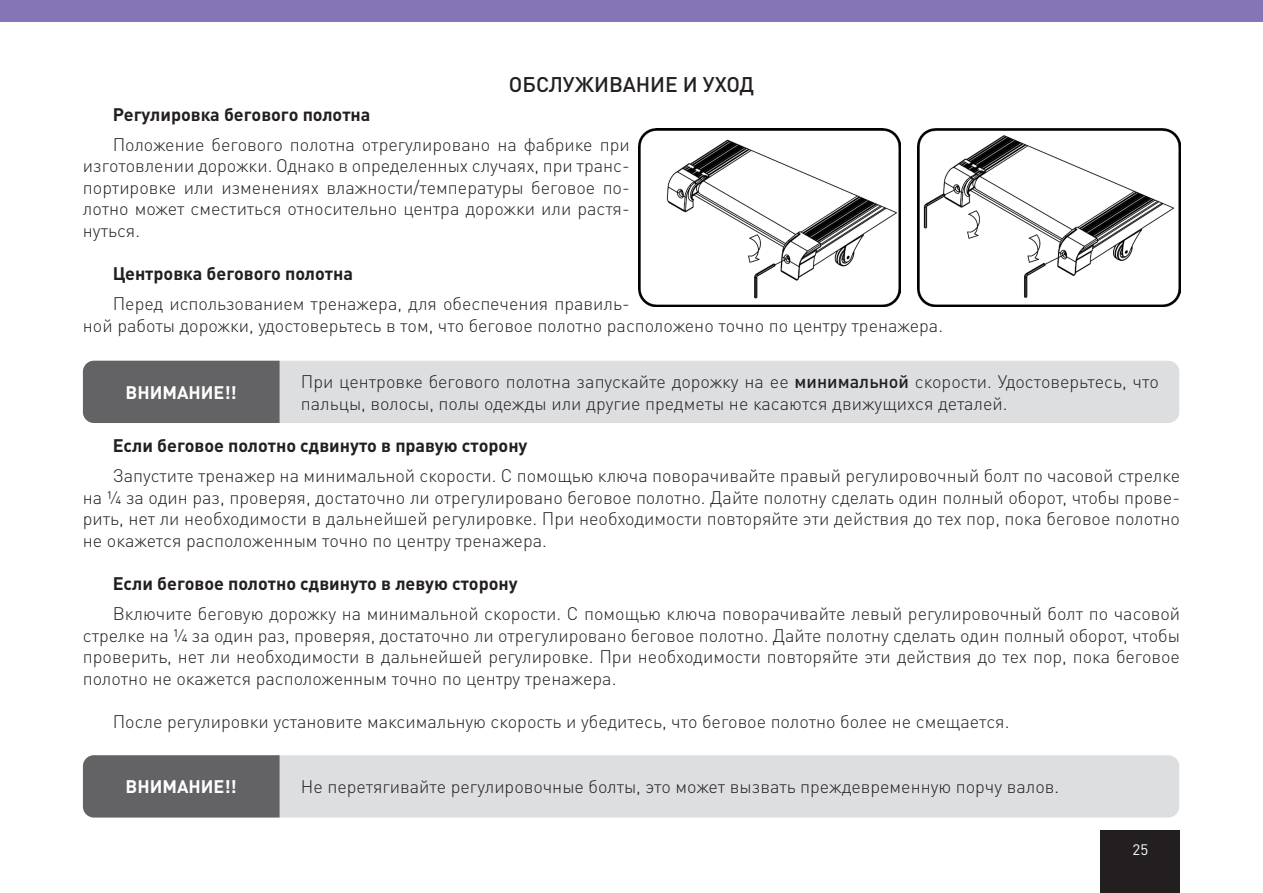
<style>
.page{position:relative;width:1263px;height:893px;background:#fff}
.page>*{position:absolute;margin:0;border:0;box-sizing:border-box;transform-origin:0 0}
.РАЗДЕЛ{font:500 21px "DIN Pro";color:#231f20}
.Обычный_текст__с_отс{font:300 18px/21.6px "DIN Pro";color:#231f20;text-align:justify}
.Обычный_текст{font:300 18px/21.6px "DIN Pro";color:#231f20}
.Заголовок_над_тексто{font:700 18px "DIN Pro";color:#231f20}
.РАЗДЕЛ-2{font:700 18px "DIN Pro";color:#fff}
.t1{font:15px "DIN Pro";color:#fff}
.s1{font-weight:500}
</style>
<div class="page">
<div style="left:0;top:0;width:1263px;height:21px;background:#8476b6"></div>
<div style="left:1101px;top:831px;width:79px;height:62px;background:#231f20"></div>
<div style="left:83px;top:361px;width:1096px;height:62px;background:#dddee0;border-radius:11px"></div>
<div style="left:83px;top:361px;width:197px;height:62px;background:#636366"></div>
<img style="left:917px;top:128px;width:263px;height:178px">
<img style="left:638px;top:128px;width:263px;height:178px">
<div style="left:83px;top:755px;width:1096px;height:62px;background:#dddee0;border-radius:11px"></div>
<div style="left:83px;top:755px;width:197px;height:62px;background:#636366"></div>
<p class="РАЗДЕЛ" style="left:509px;top:67px;width:247px">ОБСЛУЖИВАНИЕ И УХОД</p>
<p class="Заголовок_над_тексто" style="left:113px;top:99px;width:259px">Регулировка бегового полотна</p>
<p class="Обычный_текст__с_отс" style="left:83px;top:132px;width:548px;text-indent:30px">Положение бегового полотна отрегулировано на фабрике при изготовлении дорожки. Однако в определенных случаях, при транс&shy;портировке или изменениях влажности/температуры беговое по&shy;лотно может сместиться относительно центра дорожки или растя&shy;нуться.</p>
<p class="Заголовок_над_тексто" style="left:113px;top:259px;width:242px">Центровка бегового полотна</p>
<p class="Обычный_текст__с_отс" style="left:83px;top:291px;width:862px;text-indent:30px">Перед использованием тренажера, для обеспечения правиль-<br>ной работы дорожки, удостоверьтесь в том, что беговое полотно расположено точно по центру тренажера.</p>
<p class="РАЗДЕЛ-2" style="left:126px;top:377px;width:113px">ВНИМАНИЕ!!</p>
<p class="Обычный_текст" style="left:301px;top:369px;width:859px">При центровке бегового полотна запускайте дорожку на ее <span class="s1">минимальной</span> скорости. Удостоверьтесь, что пальцы, волосы, полы одежды или другие предметы не касаются движущихся деталей.</p>
<p class="Заголовок_над_тексто" style="left:113px;top:430px;width:416px">Если беговое полотно сдвинуто в правую сторону</p>
<p class="Обычный_текст__с_отс" style="left:83px;top:463px;width:1099px;text-indent:30px">Запустите тренажер на минимальной скорости. С помощью ключа поворачивайте правый регулировочный болт по часовой стрелке на ¼ за один раз, проверяя, достаточно ли отрегулировано беговое полотно. Дайте полотну сделать один полный оборот, чтобы прове&shy;рить, нет ли необходимости в дальнейшей регулировке. При необходимости повторяйте эти действия до тех пор, пока беговое полотно не окажется расположенным точно по центру тренажера.</p>
<p class="Заголовок_над_тексто" style="left:113px;top:568px;width:406px">Если беговое полотно сдвинуто в левую сторону</p>
<p class="Обычный_текст__с_отс" style="left:83px;top:601px;width:1099px;text-indent:30px">Включите беговую дорожку на минимальной скорости. С помощью ключа поворачивайте левый регулировочный болт по часовой стрелке на ¼ за один раз, проверяя, достаточно ли отрегулировано беговое полотно. Дайте полотну сделать один полный оборот, чтобы проверить, нет ли необходимости в дальнейшей регулировке. При необходимости повторяйте эти действия до тех пор, пока беговое полотно не окажется расположенным точно по центру тренажера.</p>
<p class="Обычный_текст__с_отс" style="left:113px;top:709px;width:898px">После регулировки установите максимальную скорость и убедитесь, что беговое полотно более не смещается.</p>
<p class="РАЗДЕЛ-2" style="left:126px;top:772px;width:113px">ВНИМАНИЕ!!</p>
<p class="Обычный_текст" style="left:301px;top:774px;width:760px">Не перетягивайте регулировочные болты, это может вызвать преждевременную порчу валов.</p>
<p class="t1" style="left:1132px;top:839px;width:17px">25</p>
</div>
